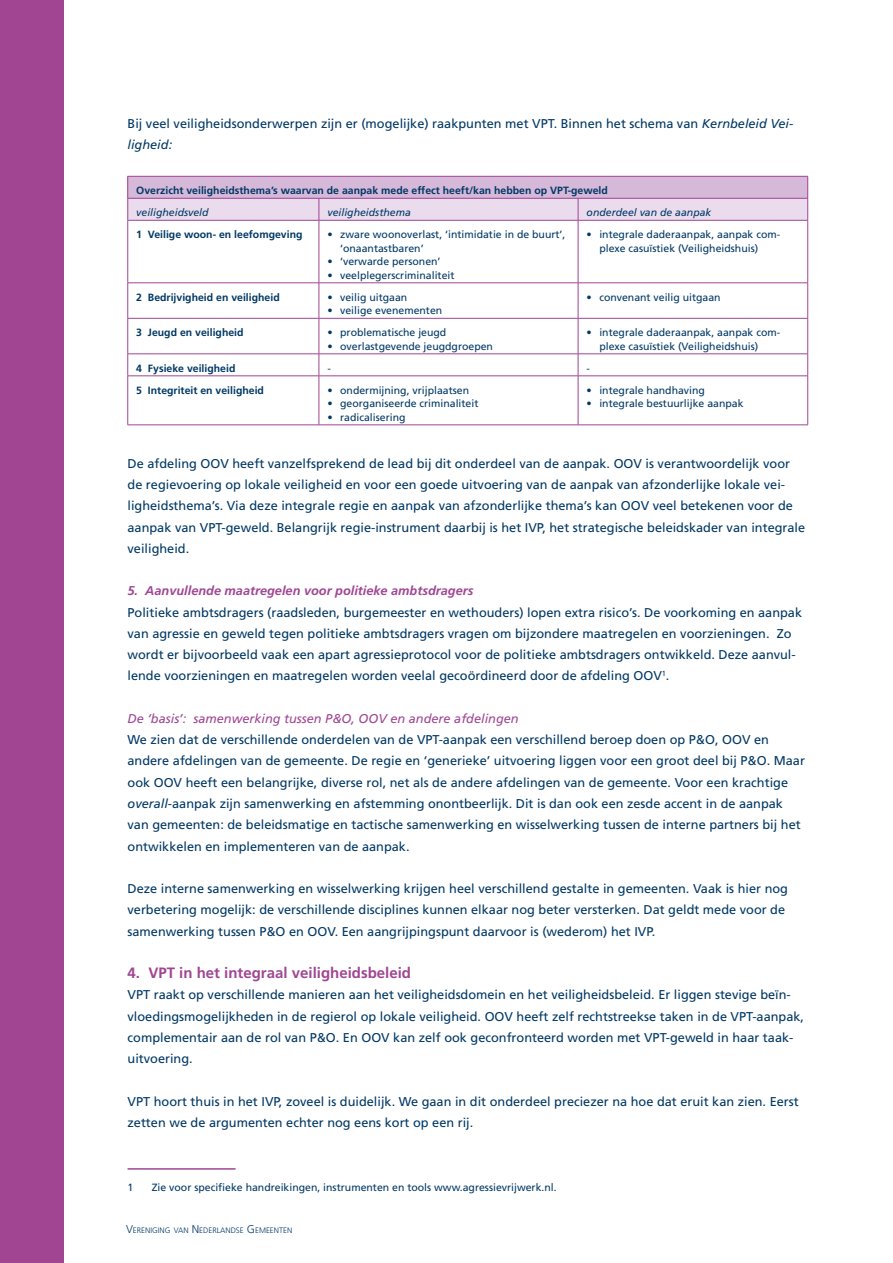
<style>
.page{position:relative;width:893px;height:1263px;background:#fff}
.page>*{position:absolute;margin:0;border:0;box-sizing:border-box;transform-origin:0 0}
._004_Broodtekst___8{font:700 15px "Frutiger LT Std";color:#a14593}
._004_Broodtekst___8-2{font:12.75px/21.3px "Frutiger LT Std";color:#003865}
._003_Tussenkop_3{font:italic 12.75px "Frutiger LT Std";color:#a14593}
._003_Tussenkop_2___8{font:italic 700 12.75px "Frutiger LT Std";color:#a14593}
.noot{font:10.5px/13.5px "Frutiger LT Std";color:#003865}
._006_Kader_Kop___8_p{font:700 10.5px "Frutiger LT Std";color:#003865}
._006_Kader_Broodteks{font:700 10.5px "Frutiger LT Std";color:#003865}
._006_Kader_Broodteks-2{font:italic 10.5px "Frutiger LT Std";color:#003865}
._006_Kader_Broodteks-3{font:10.5px "Frutiger LT Std";color:#003865}
.t1{font:300 7.8px "Frutiger LT Std";color:#003865}
.s1{font-style:italic}
.s2{font-size:11.25px}
</style>
<div class="page">
<div style="left:0;top:0;width:64px;height:1263px;background:#a14593"></div>
<svg style="left:127px;top:176px;width:681px;height:44px;background:#dcc3de"></svg>
<hr style="left:128px;top:220px;width:191px;height:1px;background:#a14593">
<hr style="left:127px;top:220px;width:1px;height:63px;background:#a14593">
<hr style="left:319px;top:220px;width:259px;height:1px;background:#a14593">
<hr style="left:319px;top:220px;width:1px;height:63px;background:#a14593">
<hr style="left:578px;top:220px;width:230px;height:1px;background:#a14593">
<hr style="left:578px;top:220px;width:1px;height:63px;background:#a14593">
<hr style="left:807px;top:220px;width:1px;height:63px;background:#a14593">
<hr style="left:128px;top:283px;width:191px;height:1px;background:#a14593">
<hr style="left:127px;top:283px;width:1px;height:35px;background:#a14593">
<hr style="left:319px;top:283px;width:259px;height:1px;background:#a14593">
<hr style="left:319px;top:283px;width:1px;height:35px;background:#a14593">
<hr style="left:578px;top:283px;width:230px;height:1px;background:#a14593">
<hr style="left:578px;top:283px;width:1px;height:35px;background:#a14593">
<hr style="left:807px;top:283px;width:1px;height:35px;background:#a14593">
<hr style="left:128px;top:318px;width:191px;height:1px;background:#a14593">
<hr style="left:127px;top:318px;width:1px;height:36px;background:#a14593">
<hr style="left:319px;top:318px;width:259px;height:1px;background:#a14593">
<hr style="left:319px;top:318px;width:1px;height:36px;background:#a14593">
<hr style="left:578px;top:318px;width:230px;height:1px;background:#a14593">
<hr style="left:578px;top:318px;width:1px;height:36px;background:#a14593">
<hr style="left:807px;top:318px;width:1px;height:36px;background:#a14593">
<hr style="left:128px;top:354px;width:191px;height:1px;background:#a14593">
<svg style="left:127px;top:354px;width:1px;height:22px"></svg>
<hr style="left:319px;top:354px;width:259px;height:1px;background:#a14593">
<svg style="left:319px;top:354px;width:1px;height:22px"></svg>
<hr style="left:578px;top:354px;width:230px;height:1px;background:#a14593">
<svg style="left:578px;top:354px;width:1px;height:22px"></svg>
<svg style="left:807px;top:354px;width:1px;height:22px"></svg>
<hr style="left:128px;top:376px;width:191px;height:1px;background:#a14593">
<hr style="left:127px;top:376px;width:1px;height:49px;background:#a14593">
<hr style="left:319px;top:376px;width:259px;height:1px;background:#a14593">
<hr style="left:319px;top:376px;width:1px;height:49px;background:#a14593">
<hr style="left:578px;top:376px;width:230px;height:1px;background:#a14593">
<hr style="left:578px;top:376px;width:1px;height:49px;background:#a14593">
<hr style="left:807px;top:376px;width:1px;height:49px;background:#a14593">
<hr style="left:128px;top:425px;width:191px;height:1px;background:#a14593">
<hr style="left:319px;top:425px;width:259px;height:1px;background:#a14593">
<hr style="left:578px;top:425px;width:230px;height:1px;background:#a14593">
<hr style="left:128px;top:1168px;width:108px;height:2px;background:#a14593">
<p class="_004_Broodtekst___8-2" style="left:128px;top:113px;width:667px">Bij veel veiligheidsonderwerpen zijn er (mogelijke) raakpunten met VPT. Binnen het schema van <span class="s1">Kernbeleid Vei&shy;ligheid:</span></p>
<p class="_006_Kader_Kop___8_p" style="left:136px;top:184px;width:473px">Overzicht veiligheidsthema’s waarvan de aanpak mede effect heeft/kan hebben op VPT-geweld</p>
<p class="_006_Kader_Broodteks-2" style="left:136px;top:206px;width:74px">veiligheidsveld</p>
<p class="_006_Kader_Broodteks-2" style="left:327px;top:206px;width:85px">veiligheidsthema</p>
<p class="_006_Kader_Broodteks-2" style="left:587px;top:206px;width:126px">onderdeel van de aanpak</p>
<p class="_006_Kader_Broodteks" style="left:136px;top:228px;width:168px">1 Veilige woon- en leefomgeving</p>
<p class="noot" style="left:340px;top:228px;width:227px;text-indent:-13px">• zware woonoverlast, ‘intimidatie in de buurt’, ‘onaantastbaren’</p>
<p class="noot" style="left:327px;top:255px;width:115px">• ‘verwarde personen’</p>
<p class="noot" style="left:327px;top:268px;width:129px">• veelplegerscriminaliteit</p>
<p class="noot" style="left:599px;top:228px;width:182px;text-indent:-13px">• integrale daderaanpak, aanpak com&shy;plexe casuïstiek (Veiligheidshuis)</p>
<p class="_006_Kader_Broodteks" style="left:136px;top:291px;width:145px">2 Bedrijvigheid en veiligheid</p>
<p class="noot" style="left:327px;top:290px;width:81px">• veilig uitgaan</p>
<p class="noot" style="left:327px;top:304px;width:116px">• veilige evenementen</p>
<p class="_006_Kader_Broodteks" style="left:136px;top:326px;width:109px">3 Jeugd en veiligheid</p>
<p class="noot" style="left:327px;top:326px;width:120px">• problematische jeugd</p>
<p class="noot" style="left:327px;top:339px;width:167px">• overlastgevende jeugdgroepen</p>
<p class="noot" style="left:587px;top:290px;width:136px">• convenant veilig uitgaan</p>
<p class="noot" style="left:599px;top:326px;width:182px;text-indent:-13px">• integrale daderaanpak, aanpak com&shy;plexe casuïstiek (Veiligheidshuis)</p>
<p class="_006_Kader_Kop___8_p" style="left:136px;top:362px;width:101px">4 Fysieke veiligheid</p>
<p class="_006_Kader_Broodteks-3" style="left:327px;top:362px;width:5px">-</p>
<p class="_006_Kader_Broodteks-3" style="left:587px;top:362px;width:5px">-</p>
<p class="_006_Kader_Broodteks" style="left:136px;top:384px;width:129px">5 Integriteit en veiligheid</p>
<p class="noot" style="left:327px;top:383px;width:143px">• ondermijning, vrijplaatsen</p>
<p class="noot" style="left:327px;top:397px;width:153px">• georganiseerde criminaliteit</p>
<p class="noot" style="left:327px;top:410px;width:80px">• radicalisering</p>
<p class="noot" style="left:587px;top:383px;width:120px">• integrale handhaving</p>
<p class="noot" style="left:587px;top:397px;width:158px">• integrale bestuurlijke aanpak</p>
<p class="_004_Broodtekst___8-2" style="left:128px;top:453px;width:679px">De afdeling OOV heeft vanzelfsprekend de lead bij dit onderdeel van de aanpak. OOV is verantwoordelijk voor de regievoering op lokale veiligheid en voor een goede uitvoering van de aanpak van afzonderlijke lokale vei&shy;ligheidsthema’s. Via deze integrale regie en aanpak van afzonderlijke thema’s kan OOV veel betekenen voor de aanpak van VPT-geweld. Belangrijk regie-instrument daarbij is het IVP, het strategische beleidskader van integrale veiligheid.</p>
<p class="_003_Tussenkop_2___8" style="left:128px;top:583px;width:347px">5. Aanvullende maatregelen voor politieke ambtsdragers</p>
<p class="_004_Broodtekst___8-2" style="left:128px;top:602px;width:676px">Politieke ambtsdragers (raadsleden, burgemeester en wethouders) lopen extra risico’s. De voorkoming en aanpak van agressie en geweld tegen politieke ambtsdragers vragen om bijzondere maatregelen en voorzieningen. Zo wordt er bijvoorbeeld vaak een apart agressieprotocol voor de politieke ambtsdragers ontwikkeld. Deze aanvul&shy;lende voorzieningen en maatregelen worden veelal gecoördineerd door de afdeling OOV<sup>1</sup>.</p>
<p class="_003_Tussenkop_3" style="left:128px;top:711px;width:393px">De ‘basis’: samenwerking tussen P&amp;O, OOV en andere afdelingen</p>
<p class="_004_Broodtekst___8-2" style="left:128px;top:729px;width:679px">We zien dat de verschillende onderdelen van de VPT-aanpak een verschillend beroep doen op P&amp;O, OOV en andere afdelingen van de gemeente. De regie en ‘generieke’ uitvoering liggen voor een groot deel bij P&amp;O. Maar ook OOV heeft een belangrijke, diverse rol, net als de andere afdelingen van de gemeente. Voor een krachtige <span class="s1">overall</span>-aanpak zijn samenwerking en afstemming onontbeerlijk. Dit is dan ook een zesde accent in de aanpak van gemeenten: de beleidsmatige en tactische samenwerking en wisselwerking tussen de interne partners bij het ontwikkelen en implementeren van de aanpak.</p>
<p class="_004_Broodtekst___8-2" style="left:128px;top:878px;width:662px">Deze interne samenwerking en wisselwerking krijgen heel verschillend gestalte in gemeenten. Vaak is hier nog verbetering mogelijk: de verschillende disciplines kunnen elkaar nog beter versterken. Dat geldt mede voor de samenwerking tussen P&amp;O en OOV. Een aangrijpingspunt daarvoor is (wederom) het IVP.</p>
<p class="_004_Broodtekst___8" style="left:128px;top:964px;width:285px">4. VPT in het integraal veiligheidsbeleid</p>
<p class="_004_Broodtekst___8-2" style="left:128px;top:984px;width:678px">VPT raakt op verschillende manieren aan het veiligheidsdomein en het veiligheidsbeleid. Er liggen stevige beïn&shy;vloedingsmogelijkheden in de regierol op lokale veiligheid. OOV heeft zelf rechtstreekse taken in de VPT-aanpak, complementair aan de rol van P&amp;O. En OOV kan zelf ook geconfronteerd worden met VPT-geweld in haar taak&shy;uitvoering.</p>
<p class="_004_Broodtekst___8-2" style="left:128px;top:1090px;width:673px">VPT hoort thuis in het IVP, zoveel is duidelijk. We gaan in dit onderdeel preciezer na hoe dat eruit kan zien. Eerst zetten we de argumenten echter nog eens kort op een rij.</p>
<p class="noot" style="left:128px;top:1180px;width:7px">1</p>
<p class="noot" style="left:152px;top:1180px;width:406px">Zie voor specifieke handreikingen, instrumenten en tools www.agressievrijwerk.nl.</p>
<p class="t1" style="left:126px;top:1226px;width:168px"><span class="s2">V</span>ERENIGING VAN <span class="s2">N</span> EDERLANDSE <span class="s2">G</span> EMEENTEN</p>
</div>
